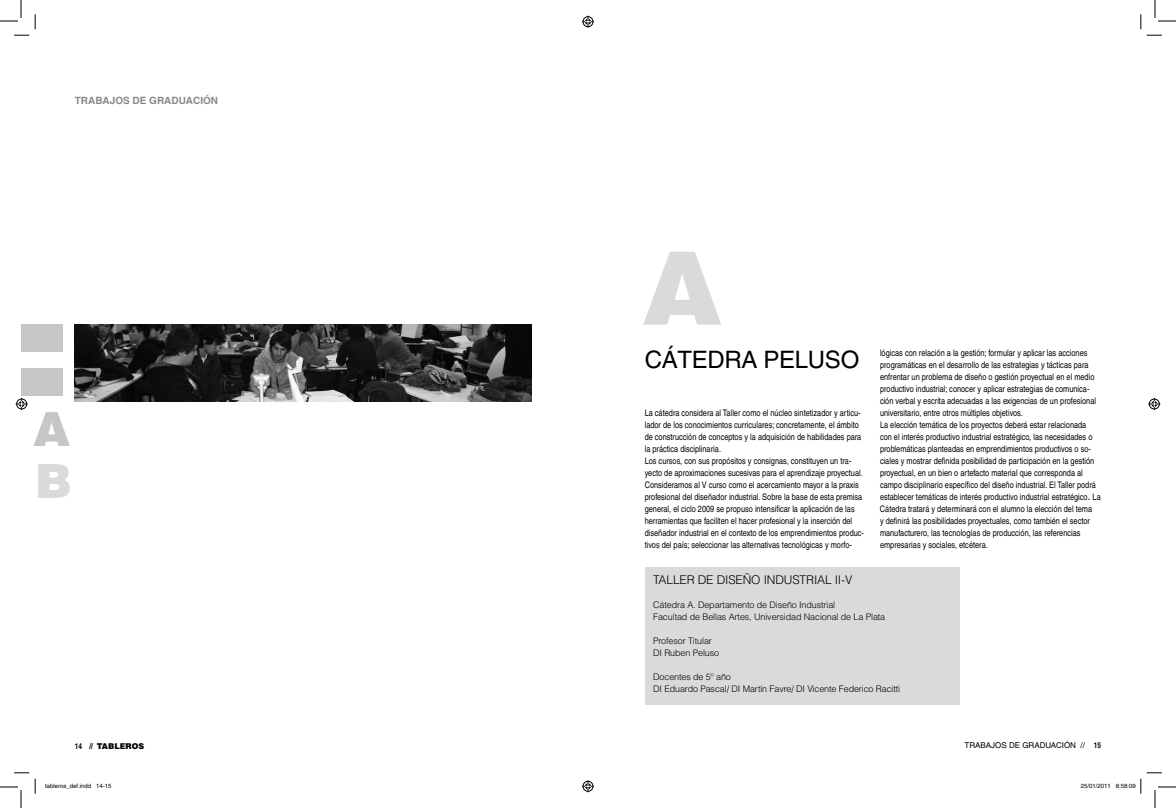
<style>
.page{position:relative;width:1176px;height:808px;background:#fff}
.page>*{position:absolute;margin:0;border:0;box-sizing:border-box;transform-origin:0 0}
.t1{font:900 101.3px "Helvetica";color:#d9dadb}
.t2{font:900 47px "Helvetica";color:#c5c6c8}
.t3{font:900 47px "Helvetica";color:#d9dadb}
.t4{font:24px "Helvetica";letter-spacing:-.01em;color:#000}
.t5{font:300 12px "Helvetica";letter-spacing:-.01em;color:#000}
.t6{font:700 10px "Helvetica";color:#878889}
.t7{font:condensed 9px/12px "Helvetica";color:#000}
.t8{font:300 9px/12px "Helvetica";letter-spacing:-.01em;color:#000}
.t9{font:8px "Helvetica";color:#000}
.t10{font:900 8px "Helvetica";color:#000}
.t11{font:6px "Helvetica";color:#000}
.s1{font-weight:700;font-stretch:condensed}
.s2{font-size:12px}
</style>
<div class="page">
<div style="left:21px;top:368px;width:42px;height:27px;background:#c5c6c8"></div>
<div style="left:21px;top:324px;width:42px;height:28px;background:#c5c6c8"></div>
<div style="left:645px;top:567px;width:314px;height:137px;background:#d9dadb"></div>
<img style="left:75px;top:324px;width:456px;height:78px">
<svg style="left:14px;top:35px;width:15px;height:1px"></svg>
<svg style="left:1147px;top:35px;width:15px;height:1px"></svg>
<svg style="left:14px;top:772px;width:15px;height:1px"></svg>
<svg style="left:35px;top:14px;width:1px;height:15px"></svg>
<svg style="left:35px;top:778px;width:1px;height:15px"></svg>
<svg style="left:1140px;top:14px;width:2px;height:15px"></svg>
<svg style="left:0;top:0;width:22px;height:22px"></svg>
<svg style="left:0;top:786px;width:22px;height:21px"></svg>
<svg style="left:1154px;top:0;width:22px;height:22px"></svg>
<svg style="left:582px;top:16px;width:12px;height:12px"></svg>
<svg style="left:582px;top:780px;width:12px;height:12px"></svg>
<svg style="left:16px;top:398px;width:12px;height:12px"></svg>
<svg style="left:1148px;top:398px;width:12px;height:12px"></svg>
<svg style="left:1140px;top:772px;width:36px;height:35px"></svg>
<p class="t6" style="left:75px;top:94px;width:145px">TRABAJOS DE GRADUACIÓN</p>
<h2 class="t2" style="left:33px;top:398px;width:39px">a</h2>
<h2 class="t3" style="left:35px;top:450px;width:39px">B</h2>
<p class="t10" style="left:75px;top:740px;width:71px"><span class="s1">14 //</span> TABLEROS</p>
<h1 class="t1" style="left:642px;top:222px;width:82px">a</h1>
<h3 class="t4" style="left:645px;top:346px;width:198px">CÁTEDRA PELUSO</h3>
<p class="t7" style="left:645px;top:407px;width:221px">La cátedra considera al Taller como el núcleo sintetizador y articu&shy;lador de los conocimientos curriculares; concretamente, el ámbito de construcción de conceptos y la adquisición de habilidades para la práctica disciplinaria.<br>Los cursos, con sus propósitos y consignas, constituyen un tra&shy;yecto de aproximaciones sucesivas para el aprendizaje proyectual.<br>Consideramos al V curso como el acercamiento mayor a la praxis profesional del diseñador industrial. Sobre la base de esta premisa general, el ciclo 2009 se propuso intensificar la aplicación de las herramientas que faciliten el hacer profesional y la inserción del diseñador industrial en el contexto de los emprendimientos produc&shy;tivos del país; seleccionar las alternativas tecnológicas y morfo-</p>
<p class="t7" style="left:880px;top:347px;width:222px">lógicas con relación a la gestión; formular y aplicar las acciones programáticas en el desarrollo de las estrategias y tácticas para enfrentar un problema de diseño o gestión proyectual en el medio productivo industrial; conocer y aplicar estrategias de comunica&shy;ción verbal y escrita adecuadas a las exigencias de un profesional universitario, entre otros múltiples objetivos.<br>La elección temática de los proyectos deberá estar relacionada<br>con el interés productivo industrial estratégico, las necesidades o problemáticas planteadas en emprendimientos productivos o so&shy;ciales y mostrar definida posibilidad de participación en la gestión proyectual, en un bien o artefacto material que corresponda al campo disciplinario específico del diseño industrial. El Taller podrá establecer temáticas de interés productivo industrial estratégico<span class="s2">.</span> La Cátedra tratará y determinará con el alumno la elección del tema<br>y definirá las posibilidades proyectuales, como también el sector manufacturero, las tecnologías de producción, las referencias empresarias y sociales, etcétera.</p>
<h3 class="t5" style="left:653px;top:572px;width:14px">Taller</h3>
<h3 class="t5" style="left:698px;top:572px;width:78px">de Diseño Industrial</h3>
<h3 class="t5" style="left:835px;top:572px;width:19px">II-V</h3>
<p class="t8" style="left:653px;top:599px;width:234px">Cátedra A. Departamento de Diseño Industrial<br>Facultad de Bellas Artes, Universidad Nacional de La Plata</p>
<p class="t8" style="left:653px;top:635px;width:68px">Profesor Titular<br>DI Ruben Peluso</p>
<p class="t8" style="left:653px;top:671px;width:249px">Docentes de 5º año<br>DI Eduardo Pascal/ DI Martín Favre/ DI Vicente Federico Racitti</p>
<p class="t9" style="left:964px;top:740px;width:12px">TRABAJOS</p>
<p class="t9" style="left:1009px;top:740px;width:93px">DE GRADUACIÓN // <span class="s1">15</span></p>
<p class="t11" style="left:45px;top:782px;width:68px">tableros_def.indd 14-15</p>
<p class="t11" style="left:1081px;top:782px;width:57px">25/01/2011 8:58:09</p>
</div>
